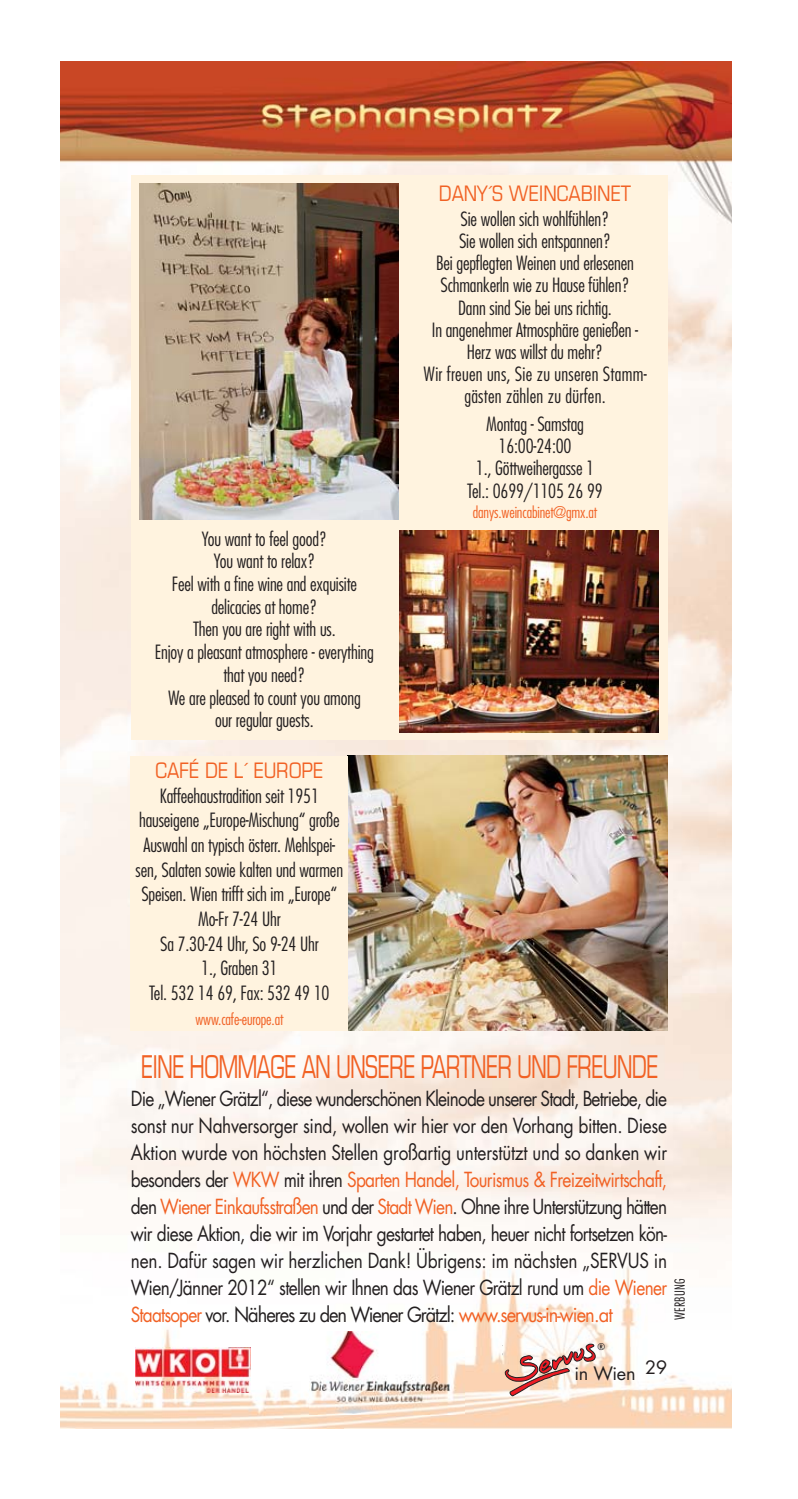
<style>
.page{position:relative;width:798px;height:1499px;background:#fff}
.page>*{position:absolute;margin:0;border:0;box-sizing:border-box;transform-origin:0 0}
.t1{font:condensed 31.5px "Eurostile";letter-spacing:-.04em;color:#f16124;scale:.8 1}
.t2{font:condensed 21.38px "Eurostile";letter-spacing:-.01em;color:#f16124}
.t3{font:20.25px/27px "Futura";letter-spacing:-.06em;color:#231f20;text-align:justify;scale:.85 1}
.t4{font:300 condensed 19.12px/22.3px "Futura";letter-spacing:-.01em;color:#231f20;text-align:center}
.t5{font:18px "Futura";letter-spacing:-.015em;color:#231f20}
.t6{font:300 condensed 15.75px "Futura";letter-spacing:-.01em;color:#f16124}
.t7{font:300 condensed 13.5px "Futura";letter-spacing:.01em;color:#231f20}
.t8{font:500 9px "Futura";color:#231f20}
.s1{color:#f16124}
</style>
<div class="page">
<img style="left:61px;top:61px;width:670px;height:1368px">
<svg style="left:504px;top:1343px;width:95px;height:53px"></svg>
<img style="left:309px;top:1332px;width:155px;height:82px">
<img style="left:135px;top:1347px;width:115px;height:45px">
<div style="left:131px;top:175px;width:536px;height:565px;background:#fff3df"></div>
<img style="left:139px;top:183px;width:260px;height:336px">
<img style="left:399px;top:531px;width:259px;height:202px">
<img style="left:348px;top:756px;width:318px;height:274px">
<div style="left:131px;top:756px;width:217px;height:274px;background:#fff3df"></div>
<p class="t4" style="left:155px;top:529px;width:221px">You want to feel good?<br>You want to relax?<br>Feel with a fine wine and exquisite delicacies at home?<br>Then you are right with us.<br>Enjoy a pleasant atmosphere - everything that you need?<br>We are pleased to count you among<br>our regular guests.</p>
<p class="t2" style="left:155px;top:763px;width:170px">CAFÉ DE L´ EUROPE</p>
<p class="t4" style="left:135px;top:785px;width:209px;line-height:24.8px">Kaffeehaustradition seit 1951 hauseigene „Europe-Mischung“ große<br>Auswahl an typisch österr. Mehlspei&shy;sen, Salaten sowie kalten und warmen<br>Speisen. Wien trifft sich im „Europe“<br>Mo-Fr 7-24 Uhr<br>Sa 7.30-24 Uhr, So 9-24 Uhr<br>1., Graben 31<br>Tel. 532 14 69, Fax: 532 49 10</p>
<p class="t6" style="left:195px;top:1012px;width:89px">www.cafe-europe.at</p>
<p class="t2" style="left:438px;top:186px;width:194px">DANY´S WEINCABINET</p>
<p class="t4" style="left:423px;top:209px;width:225px">Sie wollen sich wohlfühlen?<br>Sie wollen sich entspannen?<br>Bei gepflegten Weinen und erlesenen<br>Schmankerln wie zu Hause fühlen?<br>Dann sind Sie bei uns richtig.<br>In angenehmer Atmosphäre genießen -<br>Herz was willst du mehr?<br>Wir freuen uns, Sie zu unseren Stamm&shy;gästen zählen zu dürfen.</p>
<p class="t4" style="left:467px;top:414px;width:137px">Montag - Samstag<br>16:00-24:00<br>1., Göttweihergasse 1<br>Tel.: 0699/1105 26 99</p>
<p class="t6" style="left:472px;top:505px;width:126px">danys.weincabinet@gmx.at</p>
<h1 class="t1" style="left:141px;top:1055px;width:648px">EINE HOMMAGE AN UNSERE PARTNER UND FREUNDE</h1>
<p class="t3" style="left:131px;top:1086px;width:632px">Die „Wiener Grätzl“, diese wunderschönen Kleinode unserer Stadt, Betriebe, die sonst nur Nahversorger sind, wollen wir hier vor den Vorhang bitten. Diese Aktion wurde von höchsten Stellen großartig unterstützt und so danken wir besonders der <span class="s1">WKW</span> mit ihren <span class="s1">Sparten Handel, Tourismus &amp; Freizeitwirtschaft, </span>den <span class="s1">Wiener Einkaufsstraßen</span> und der <span class="s1">Stadt Wien</span>. Ohne ihre Unterstützung hätten wir diese Aktion, die wir im Vorjahr gestartet haben, heuer nicht fortsetzen kön&shy;nen. Dafür sagen wir herzlichen Dank! Übrigens: im nächsten „SERVUS in Wien/Jänner 2012“ stellen wir Ihnen das Wiener Grätzl rund um <span class="s1">die Wiener Staatsoper</span> vor. Näheres zu den Wiener Grätzl: <span class="s1">www.servus-in-wien.at</span></p>
<p class="t7" style="left:673px;top:1320px;width:43px;rotate:-90deg">WERBUNG</p>
<p class="t8" style="left:597px;top:1342px;width:9px">®</p>
<p class="t5" style="left:574px;top:1365px;width:63px">in Wien</p>
<p class="t5" style="left:645px;top:1359px;width:23px">29</p>
</div>
